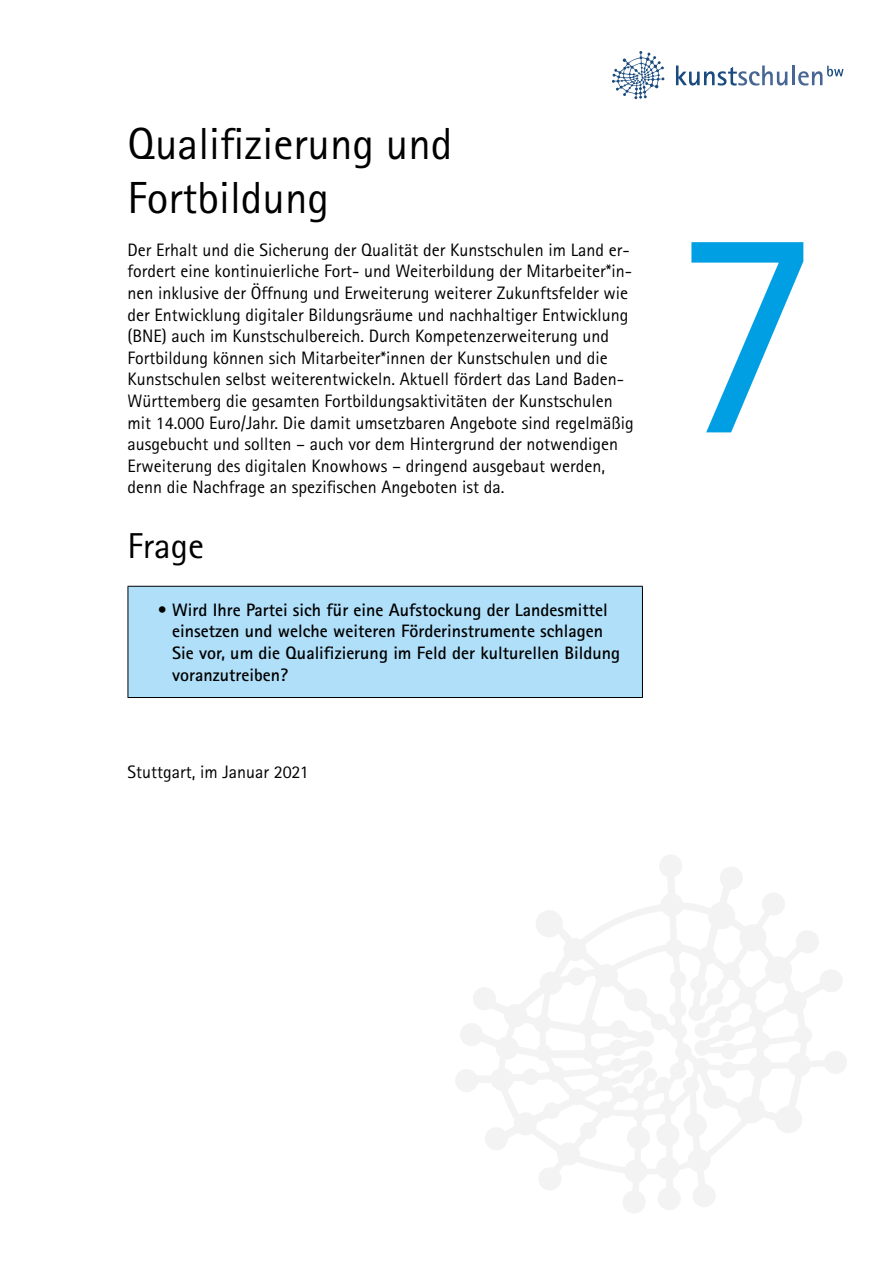
<style>
.page{position:relative;width:893px;height:1263px;background:#fff}
.page>*{position:absolute;margin:0;border:0;box-sizing:border-box;transform-origin:0 0}
.t1{font:300px "Rotis Sans Serif Std";color:#009fe3}
.t2{font:45px/54px "Rotis Sans Serif Std";color:#000}
.t3{font:36px "Rotis Sans Serif Std";color:#000}
.t4{font:18px/21.6px "Rotis Sans Serif Std";color:#000}
.t5{font:700 18px/21.6px "Rotis Sans Serif Std";color:#000}
.s1{font-weight:400}
</style>
<div class="page">
<div style="left:128px;top:586px;width:514px;height:111px;background:#afdff9"></div>
<hr style="left:128px;top:586px;width:515px;height:1px;background:#000">
<hr style="left:128px;top:587px;width:1px;height:110px;background:#000">
<hr style="left:642px;top:587px;width:1px;height:110px;background:#000">
<hr style="left:128px;top:697px;width:515px;height:1px;background:#000">
<svg style="left:612px;top:51px;width:52px;height:48px"></svg>
<svg style="left:676px;top:66px;width:111px;height:20px"></svg>
<hr style="left:792px;top:66px;width:3px;height:19px;background:#486694">
<svg style="left:798px;top:66px;width:45px;height:20px"></svg>
<svg style="left:455px;top:855px;width:392px;height:358px"></svg>
<h2 class="t2" style="left:128px;top:116px;width:326px">Qualifizierung und<br>Fortbildung</h2>
<p class="t4" style="left:128px;top:239px;width:508px">Der Erhalt und die Sicherung der Qualität der Kunstschulen im Land er&shy;fordert eine kontinuierliche Fort- und Weiterbildung der Mitarbeiter*in&shy;nen inklusive der Öffnung und Erweiterung weiterer Zukunftsfelder wie der Entwicklung digitaler Bildungsräume und nachhaltiger Entwicklung (BNE) auch im Kunstschulbereich. Durch Kompetenzerweiterung und Fortbildung können sich Mitarbeiter*innen der Kunstschulen und die Kunstschulen selbst weiterentwickeln. Aktuell fördert das Land Baden-Württemberg die gesamten Fortbildungsaktivitäten der Kunstschulen mit 14.000 Euro/Jahr. Die damit umsetzbaren Angebote sind regelmäßig ausgebucht und sollten – auch vor dem Hintergrund der notwendigen Erweiterung des digitalen Knowhows – dringend ausgebaut werden, denn die Nachfrage an spezifischen Angeboten ist da.</p>
<h3 class="t3" style="left:128px;top:525px;width:78px">Frage</h3>
<p class="t5" style="left:172px;top:598px;width:450px;text-indent:-14px"><span class="s1">•</span> Wird Ihre Partei sich für eine Aufstockung der Landesmittel einsetzen und welche weiteren Förderinstrumente schlagen Sie vor, um die Qualifizierung im Feld der kulturellen Bildung voranzutreiben?</p>
<p class="t4" style="left:128px;top:761px;width:183px">Stuttgart, im Januar 2021</p>
<h1 class="t1" style="left:672px;top:154px;width:152px">7</h1>
</div>
